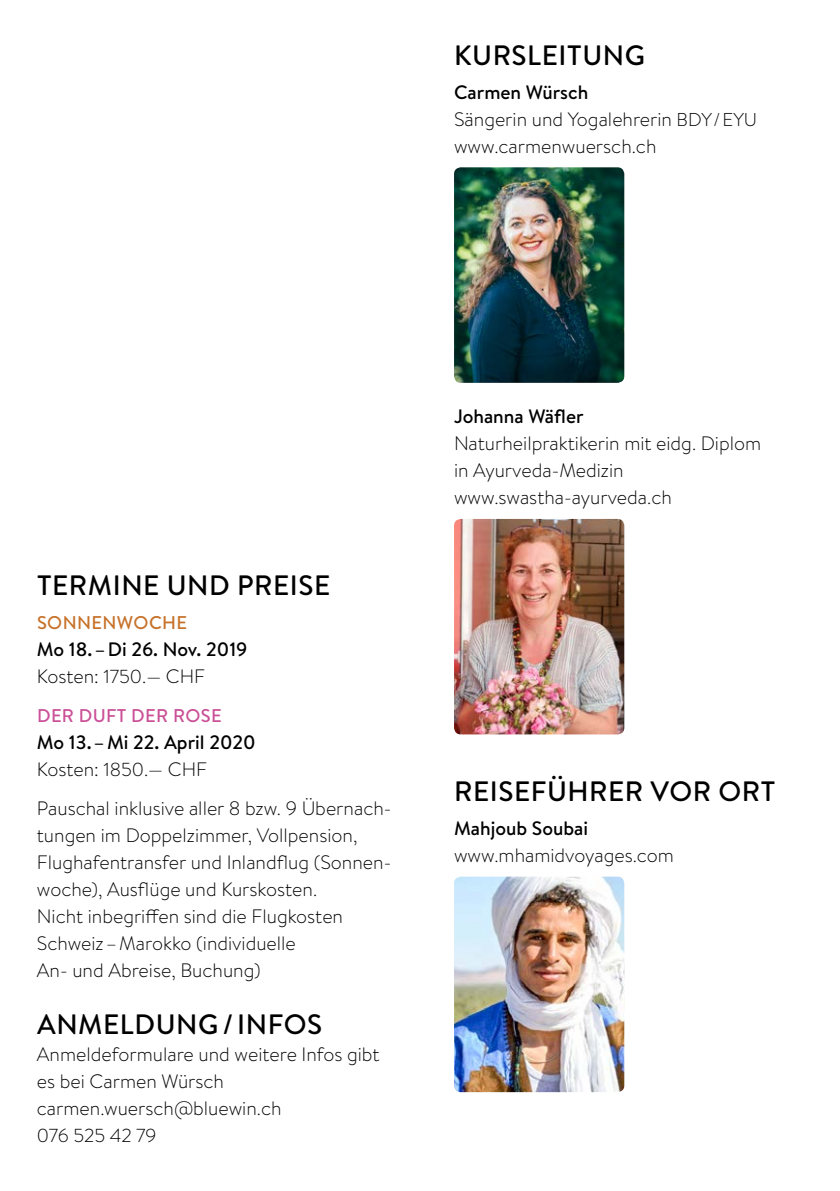
<style>
.page{position:relative;width:840px;height:1191px;background:#fff}
.page>*{position:absolute;margin:0;border:0;box-sizing:border-box;transform-origin:0 0}
.t1{font:500 28px "Brandon Text";letter-spacing:.02em;color:#000}
.t2{font:300 19.4px/27px "Brandon Text";color:#000}
.t3{font:500 19.4px/27px "Brandon Text";color:#000}
.t4{font:300 18.8px "Brandon Text";color:#000}
.t5{font:500 18.4px "Brandon Text";letter-spacing:.02em;color:#ca5097}
.t6{font:500 18.4px "Brandon Text";letter-spacing:.02em;color:#c7722a}
.s1{font-weight:500}
.s2{font-size:18.6px}
.s3{font-weight:300}
.s4{font-weight:300;font-size:18.8px}
</style>
<div class="page">
<img style="left:454px;top:167px;width:170px;height:216px">
<img style="left:454px;top:519px;width:170px;height:215px">
<img style="left:454px;top:876px;width:170px;height:216px">
<h1 class="t1" style="left:454px;top:36px;width:192px">KURSLEITUNG</h1>
<p class="t2" style="left:454px;top:78px;width:304px"><span class="s1">Carmen Würsch<br></span>Sängerin und Yogalehrerin <span class="s2">BDY/EYU </span>www.carmenwuersch.ch</p>
<h1 class="t1" style="left:37px;top:566px;width:294px">TERMINE UND PREISE</h1>
<p class="t6" style="left:37px;top:610px;width:151px">SONNENWOCHE</p>
<p class="t3" style="left:37px;top:635px;width:212px">Mo 18.–Di 26. Nov. 2019<br><span class="s3">Kosten:</span> <span class="s4">1750</span><span class="s3">.— CHF</span></p>
<p class="t5" style="left:37px;top:703px;width:186px">DER DUFT DER ROSE</p>
<p class="t3" style="left:37px;top:728px;width:220px">Mo 13.–Mi 22. April 2020<br><span class="s3">Kosten:</span> <span class="s4">1850</span><span class="s3">.— CHF</span></p>
<p class="t2" style="left:37px;top:794px;width:356px">Pauschal inklusive aller 8 bzw. 9 Übernach&shy;tungen im Doppelzimmer, Vollpension, Flughafentransfer und Inlandflug (Sonnen&shy;woche), Ausflüge und Kurskosten.<br>Nicht inbegriffen sind die Flugkosten Schweiz–Marokko (individuelle<br>An- und Abreise, Buchung)</p>
<h1 class="t1" style="left:37px;top:1005px;width:286px">ANMELDUNG/INFOS</h1>
<p class="t2" style="left:37px;top:1040px;width:344px">Anmeldeformulare und weitere Infos gibt es bei Carmen Würsch carmen.wuersch@bluewin.ch</p>
<p class="t4" style="left:37px;top:1123px;width:121px">076 525 42 79</p>
<p class="t3" style="left:454px;top:402px;width:131px">Johanna Wäfler</p>
<p class="t2" style="left:454px;top:429px;width:308px">Naturheilpraktikerin mit eidg. Diplom in Ayurveda-Medizin www.swastha-ayurveda.ch</p>
<h1 class="t1" style="left:454px;top:772px;width:322px">REISEFÜHRER VOR ORT</h1>
<p class="t3" style="left:454px;top:814px;width:136px">Mahjoub Soubai</p>
<p class="t2" style="left:454px;top:841px;width:221px">www.mhamidvoyages.com</p>
</div>
